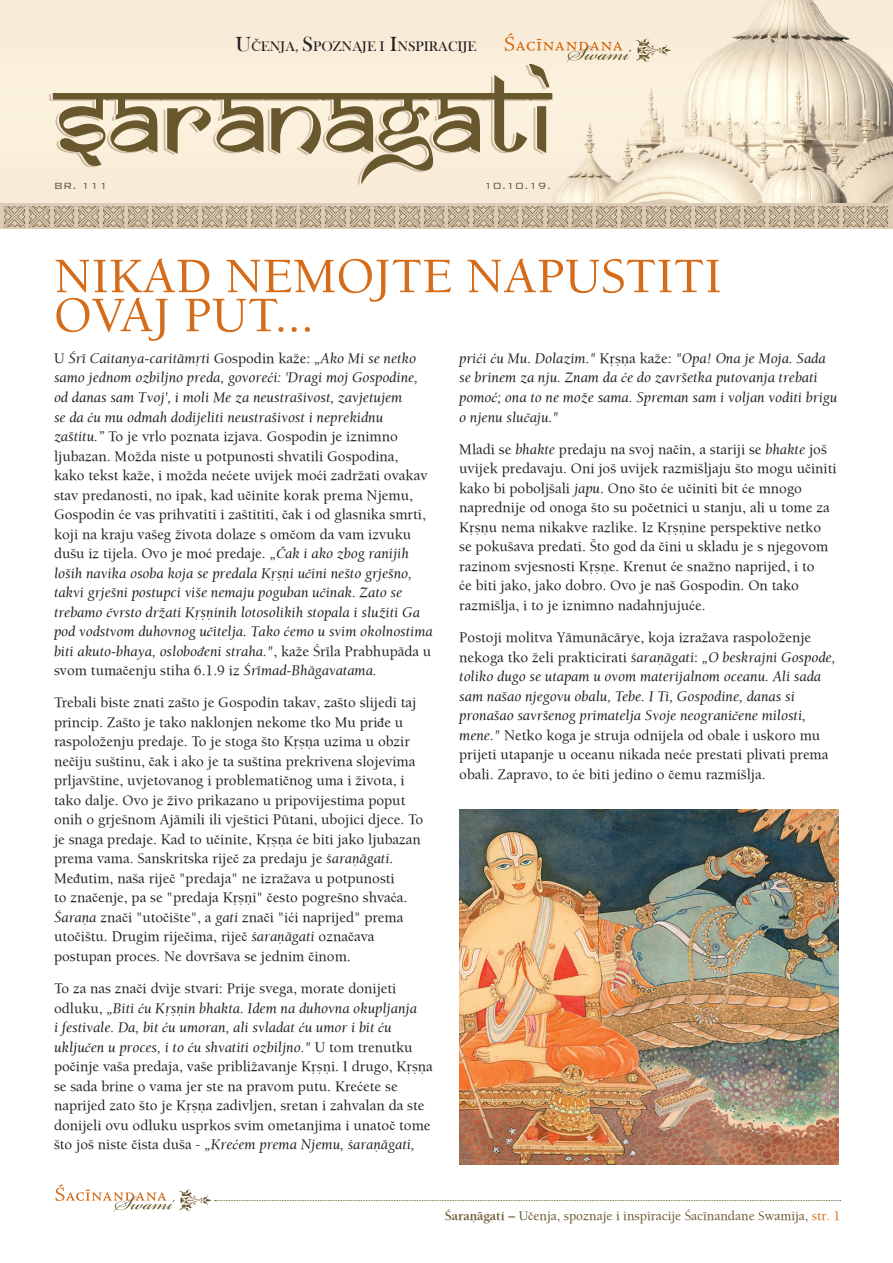
<style>
.page{position:relative;width:893px;height:1263px;background:#fff}
.page>*{position:absolute;margin:0;border:0;box-sizing:border-box;transform-origin:0 0}
.t1{font:51px/39px "Balaram";color:#d56c1a}
.t2{font:15px/19.5px "Balaram";color:#231f20}
.t3{font:italic 15px/19.5px "Balaram";color:#231f20}
.t4{font:14.25px "Bask Old Face";color:#231f20}
.t5{font:13.5px "Balaram";color:#69572d}
.t6{font:300 12px "Bank Gothic BT";color:#69572d}
.s1{font-size:21px}
.s2{font-family:"Times New Roman"}
.s3{font-style:normal}
.s4{font-family:"Times New Roman";font-size:13.5px}
.s5{font-family:"Times New Roman";font-style:normal;font-size:13.5px}
.s6{font-style:italic}
.s7{font-family:"Times New Roman";font-style:italic;font-size:13.5px}
.s8{font-weight:700}
.s9{font-family:"Times New Roman";font-size:12px}
.s10{color:#d56c1a}
</style>
<div class="page">
<svg style="left:55px;top:1184px;width:786px;height:28px"></svg>
<img style="left:0;top:0;width:893px;height:204px">
<div style="left:0;top:204px;width:893px;height:25px;background:#dcccb7"></div>
<svg style="left:49px;top:65px;width:500px;height:121px"></svg>
<svg style="left:53px;top:64px;width:499px;height:120px;background:#d5c8af"></svg>
<svg style="left:505px;top:33px;width:166px;height:30px;background:#eddac0"></svg>
<img style="left:4px;top:206px;width:22px;height:22px">
<img style="left:29px;top:206px;width:22px;height:22px">
<img style="left:53px;top:206px;width:47px;height:22px">
<img style="left:103px;top:206px;width:22px;height:22px">
<img style="left:127px;top:206px;width:47px;height:22px">
<img style="left:177px;top:206px;width:22px;height:22px">
<img style="left:201px;top:206px;width:47px;height:22px">
<img style="left:251px;top:206px;width:22px;height:22px">
<img style="left:275px;top:206px;width:47px;height:22px">
<img style="left:325px;top:206px;width:22px;height:22px">
<img style="left:349px;top:206px;width:47px;height:22px">
<img style="left:399px;top:206px;width:22px;height:22px">
<img style="left:423px;top:206px;width:47px;height:22px">
<img style="left:473px;top:206px;width:71px;height:22px">
<img style="left:547px;top:206px;width:71px;height:22px">
<img style="left:621px;top:206px;width:71px;height:22px">
<img style="left:695px;top:206px;width:71px;height:22px">
<img style="left:769px;top:206px;width:71px;height:22px">
<img style="left:843px;top:206px;width:46px;height:22px">
<img style="left:459px;top:809px;width:380px;height:355px">
<p class="t4" style="left:236px;top:38px;width:242px"><span class="s1">U</span><span class="s2">Č</span>ENJA, <span class="s1">S</span>POZNAJE I <span class="s1">I</span>NSPIRACIJE</p>
<p class="t6" style="left:54px;top:179px;width:56px">BR. 111</p>
<p class="t6" style="left:484px;top:179px;width:69px">10.10.19.</p>
<p class="t1" style="left:54px;top:256px;width:669px">NIKAD NEMOJTE NAPUSTITI<br>OVAJ PUT...</p>
<p class="t3" style="left:54px;top:348px;width:380px"><span class="s3">U</span> Çré Caitanya-caritämåti <span class="s3">Gospodin kaže:</span> „Ako Mi se netko samo jednom ozbiljno preda, govore<span class="s4">ć</span>i: 'Dragi moj Gospodine, od danas sam Tvoj', i moli Me za neustrašivost, zavjetujem<br>se da <span class="s4">ć</span>u mu odmah dodijeliti neustrašivost i neprekidnu zaštitu.” <span class="s3">To je vrlo poznata izjava. Gospodin je iznimno ljubazan. Možda niste u potpunosti shvatili Gospodina, kako tekst kaže, i možda ne</span><span class="s5">ć</span><span class="s3">ete uvijek mo</span><span class="s5">ć</span><span class="s3">i zadržati ovakav stav predanosti, no ipak, kad u</span><span class="s5">č</span><span class="s3">inite korak prema Njemu, Gospodin</span> <span class="s5">ć</span><span class="s3">e vas prihvatiti i zaštititi,</span> <span class="s5">č</span><span class="s3">ak i od glasnika smrti, koji na kraju vašeg života dolaze s om</span><span class="s5">č</span><span class="s3">om da vam izvuku dušu iz tijela. Ovo je mo</span><span class="s5">ć</span> <span class="s3">predaje.</span> „<span class="s4">Č</span>ak i ako zbog ranijih loših navika osoba koja se predala Kåñëi u<span class="s4">č</span>ini nešto grješno, takvi grješni postupci više nemaju poguban u<span class="s4">č</span>inak. Zato se trebamo <span class="s4">č</span>vrsto držati Kåñëinih lotosolikih stopala i služiti Ga pod vodstvom duhovnog u<span class="s4">č</span>itelja. Tako <span class="s4">ć</span>emo u svim okolnostima biti akuto-bhaya, oslobo<span class="s4">đ</span>eni straha."<span class="s3">, kaže Çréla Prabhupäda u svom tuma</span><span class="s5">č</span><span class="s3">enju stiha 6.1.9 iz</span> Çrémad-Bhägavatama.</p>
<p class="t2" style="left:54px;top:692px;width:371px">Trebali biste znati zašto je Gospodin takav, zašto slijedi taj princip. Zašto je tako naklonjen nekome tko Mu pri<span class="s4">đ</span>e u raspoloženju predaje. To je stoga što Kåñëa uzima u obzir ne<span class="s4">č</span>iju suštinu, <span class="s4">č</span>ak i ako je ta suština prekrivena slojevima prljavštine, uvjetovanog i problemati<span class="s4">č</span>nog uma i života, i tako dalje. Ovo je živo prikazano u pripovijestima poput onih o grješnom Ajämili ili vještici Pütani, ubojici djece. To je snaga predaje. Kad to u<span class="s4">č</span>inite, Kåñëa <span class="s4">ć</span>e biti jako ljubazan prema vama. Sanskritska rije<span class="s4">č</span> za predaju je <span class="s6">çaraëägati</span>.<br>Me<span class="s4">đ</span>utim, naša rije<span class="s4">č</span> "predaja" ne izražava u potpunosti<br>to zna<span class="s4">č</span>enje, pa se "predaja Kåñëi" <span class="s4">č</span>esto pogrešno shva<span class="s4">ć</span>a.<br><span class="s6">Çaraëa</span> zna<span class="s4">č</span>i "uto<span class="s4">č</span>ište", a <span class="s6">gati</span> zna<span class="s4">č</span>i "i<span class="s4">ć</span>i naprijed" prema uto<span class="s4">č</span>ištu. Drugim rije<span class="s4">č</span>ima, rije<span class="s4">č</span> <span class="s6">çaraëägati</span> ozna<span class="s4">č</span>ava postupan proces. Ne dovršava se jednim <span class="s4">č</span>inom.</p>
<p class="t2" style="left:54px;top:978px;width:380px">To za nas zna<span class="s4">č</span>i dvije stvari: Prije svega, morate donijeti odluku, <span class="s6">„Biti</span> <span class="s7">ć</span><span class="s6">u Kåñëin bhakta. Idem na duhovna okupljanja<br>i festivale. Da, bit</span> <span class="s7">ć</span><span class="s6">u umoran, ali svladat</span> <span class="s7">ć</span><span class="s6">u umor i bit</span> <span class="s7">ć</span><span class="s6">u uklju</span><span class="s7">č</span><span class="s6">en u proces, i to</span> <span class="s7">ć</span><span class="s6">u shvatiti ozbiljno."</span> U tom trenutku po<span class="s4">č</span>inje vaša predaja, vaše približavanje Kåñëi. I drugo, Kåñëa se sada brine o vama jer ste na pravom putu. Kre<span class="s4">ć</span>ete se naprijed zato što je Kåñëa zadivljen, sretan i zahvalan da ste donijeli ovu odluku usprkos svim ometanjima i unato<span class="s4">č</span> tome što još niste <span class="s4">č</span>ista duša - <span class="s6">„Kre</span><span class="s7">ć</span><span class="s6">em prema Njemu, çaraëägati,</span></p>
<p class="t3" style="left:459px;top:348px;width:380px">pri<span class="s4">ć</span>i <span class="s4">ć</span>u Mu. Dolazim." <span class="s3">Kåñëa kaže:</span> "Opa! Ona je Moja. Sada se brinem za nju. Znam da <span class="s4">ć</span>e do završetka putovanja trebati pomo<span class="s4">ć</span>; ona to ne može sama. Spreman sam i voljan voditi brigu o njenu slu<span class="s4">č</span>aju."</p>
<p class="t2" style="left:459px;top:439px;width:379px">Mladi se <span class="s6">bhakte</span> predaju na svoj na<span class="s4">č</span>in, a stariji se <span class="s6">bhakte</span> još uvijek predavaju. Oni još uvijek razmišljaju što mogu u<span class="s4">č</span>initi kako bi poboljšali <span class="s6">japu</span>. Ono što <span class="s4">ć</span>e u<span class="s4">č</span>initi bit <span class="s4">ć</span>e mnogo naprednije od onoga što su po<span class="s4">č</span>etnici u stanju, ali u tome za Kåñëu nema nikakve razlike. Iz Kåñëine perspektive netko se pokušava predati. Što god da <span class="s4">č</span>ini u skladu je s njegovom razinom svjesnosti Kåñëe. Krenut <span class="s4">ć</span>e snažno naprijed, i to<br><span class="s4">ć</span>e biti jako, jako dobro. Ovo je naš Gospodin. On tako razmišlja, i to je iznimno nadahnjuju<span class="s4">ć</span>e.</p>
<p class="t2" style="left:459px;top:627px;width:378px">Postoji molitva Yämunäcärye, koja izražava raspoloženje nekoga tko želi prakticirati <span class="s6">çaraëägati</span>: <span class="s6">„O beskrajni Gospode, toliko dugo se utapam u ovom materijalnom oceanu. Ali sada sam našao njegovu obalu, Tebe. I Ti, Gospodine, danas si pronašao savršenog primatelja Svoje neograni</span><span class="s7">č</span><span class="s6">ene milosti, mene."</span> Netko koga je struja odnijela od obale i uskoro mu prijeti utapanje u oceanu nikada ne<span class="s4">ć</span>e prestati plivati prema obali. Zapravo, to <span class="s4">ć</span>e biti jedino o <span class="s4">č</span>emu razmišlja.</p>
<p class="t5" style="left:445px;top:1207px;width:397px"><span class="s8">Çaraëägatí –</span> U<span class="s9">č</span>enja, spoznaje i inspiracije Çacénandane Swamija, <span class="s10">str. 1</span></p>
</div>
